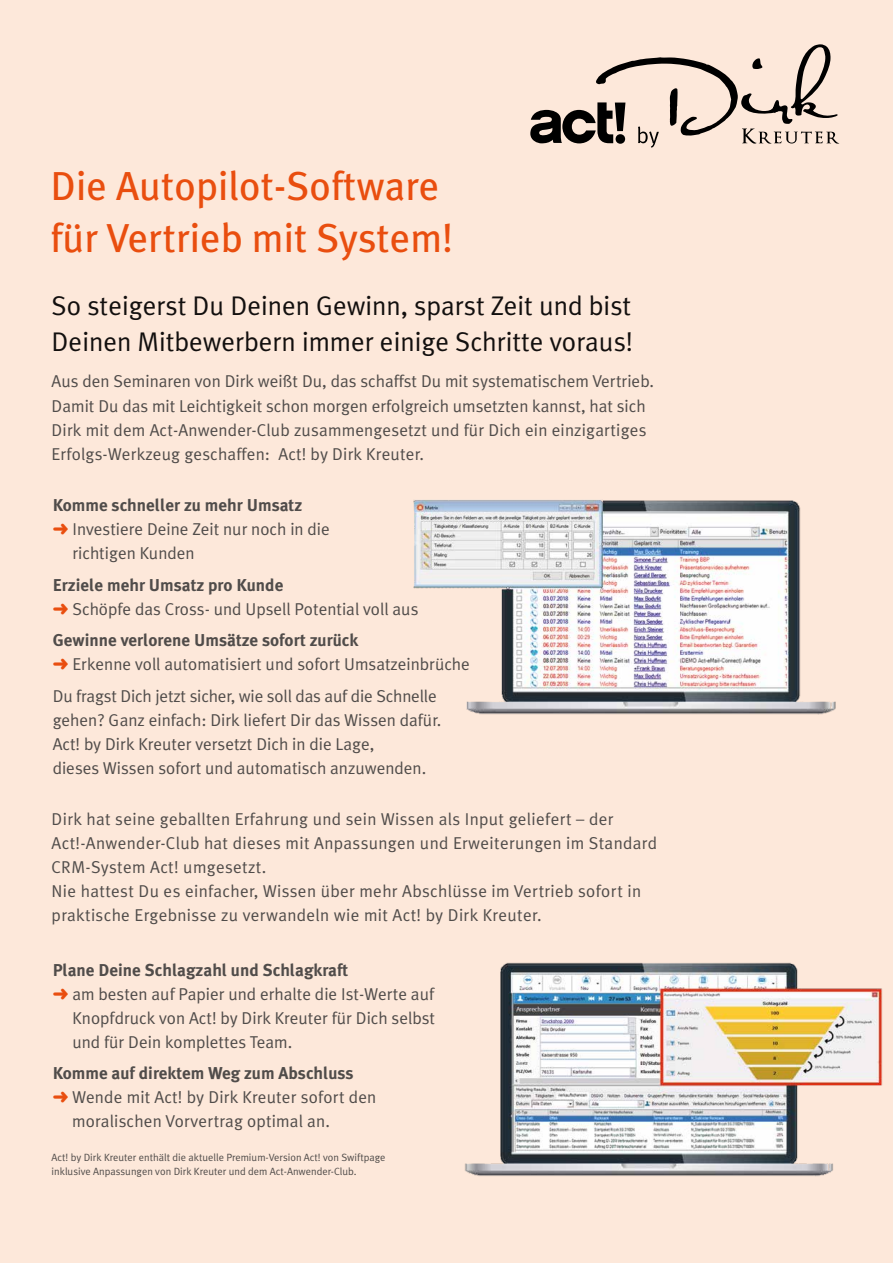
<style>
.page{position:relative;width:893px;height:1263px;background:#fde8da}
.page>*{position:absolute;margin:0;border:0;box-sizing:border-box;transform-origin:0 0}
.t1{font:40.5px/51.6px "Meta Plus";color:#e94e0f}
.t2{font:27px/36px "Meta Plus Normal";color:#120f0e}
.t3{font:17.1px/24px "Meta Plus Normal";color:#504c4a}
.t4{font:17.1px/24px "Meta Plus Normal";letter-spacing:.02em;color:#504c4a}
.t5{font:700 17.1px "Meta Plus";color:#504c4a}
.t6{font:10.5px/13.5px "Meta Plus Normal";color:#504c4a}
.s1{color:#e94e0f}
</style>
<div class="page">
<svg style="left:530px;top:44px;width:309px;height:104px"></svg>
<img style="left:413px;top:500px;width:423px;height:215px">
<img style="left:465px;top:962px;width:418px;height:215px">
<h1 class="t1" style="left:51px;top:160px;width:404px">Die Autopilot-Software für Vertrieb mit System!</h1>
<h2 class="t2" style="left:52px;top:288px;width:583px">So steigerst Du Deinen Gewinn, sparst Zeit und bist<br>Deinen Mitbewerbern immer einige Schritte voraus!</h2>
<p class="t3" style="left:52px;top:369px;width:604px">Aus den Seminaren von Dirk weißt Du, das schaffst Du mit systematischem Vertrieb.<br>Damit Du das mit Leichtigkeit schon morgen erfolgreich umsetzten kannst, hat sich Dirk mit dem Act-Anwender-Club zusammengesetzt und für Dich ein einzigartiges Erfolgs-Werkzeug geschaffen: Act! by Dirk Kreuter.</p>
<p class="t5" style="left:53px;top:495px;width:251px">Komme schneller zu mehr Umsatz</p>
<p class="t3" style="left:72px;top:517px;width:259px;text-indent:-20px"><span class="s1">➜</span> Investiere Deine Zeit nur noch in die richtigen Kunden</p>
<p class="t5" style="left:53px;top:575px;width:232px">Erziele mehr Umsatz pro Kunde</p>
<p class="t3" style="left:53px;top:596px;width:367px"><span class="s1">➜</span> Schöpfe das Cross- und Upsell Potential voll aus</p>
<p class="t5" style="left:53px;top:630px;width:307px">Gewinne verlorene Umsätze sofort zurück</p>
<p class="t3" style="left:53px;top:648px;width:419px;line-height:31.5px"><span class="s1">➜</span> Erkenne voll automatisiert und sofort Umsatzeinbrüche<br>Du fragst Dich jetzt sicher, wie soll das auf die Schnelle</p>
<p class="t3" style="left:53px;top:708px;width:390px">gehen? Ganz einfach: Dirk liefert Dir das Wissen dafür.<br>Act! by Dirk Kreuter versetzt Dich in die Lage,<br>dieses Wissen sofort und automatisch anzuwenden.</p>
<p class="t4" style="left:52px;top:807px;width:607px">Dirk hat seine geballten Erfahrung und sein Wissen als Input geliefert – der Act!-Anwender-Club hat dieses mit Anpassungen und Erweiterungen im Standard CRM-System Act! umgesetzt.<br>Nie hattest Du es einfacher, Wissen über mehr Abschlüsse im Vertrieb sofort in praktische Ergebnisse zu verwandeln wie mit Act! by Dirk Kreuter.</p>
<p class="t5" style="left:53px;top:960px;width:297px">Plane Deine Schlagzahl und Schlagkraft</p>
<p class="t3" style="left:72px;top:982px;width:364px;text-align:justify;text-indent:-20px"><span class="s1">➜</span> am besten auf Papier und erhalte die Ist-Werte auf Knopfdruck von Act! by Dirk Kreuter für Dich selbst und für Dein komplettes Team.</p>
<p class="t5" style="left:53px;top:1063px;width:303px">Komme auf direktem Weg zum Abschluss</p>
<p class="t3" style="left:72px;top:1085px;width:306px;text-indent:-19px"><span class="s1">➜</span> Wende mit Act! by Dirk Kreuter sofort den moralischen Vorvertrag optimal an.</p>
<p class="t6" style="left:52px;top:1151px;width:335px">Act! by Dirk Kreuter enthält die aktuelle Premium-Version Act! von Swiftpage inklusive Anpassungen von Dirk Kreuter und dem Act-Anwender-Club.</p>
</div>
